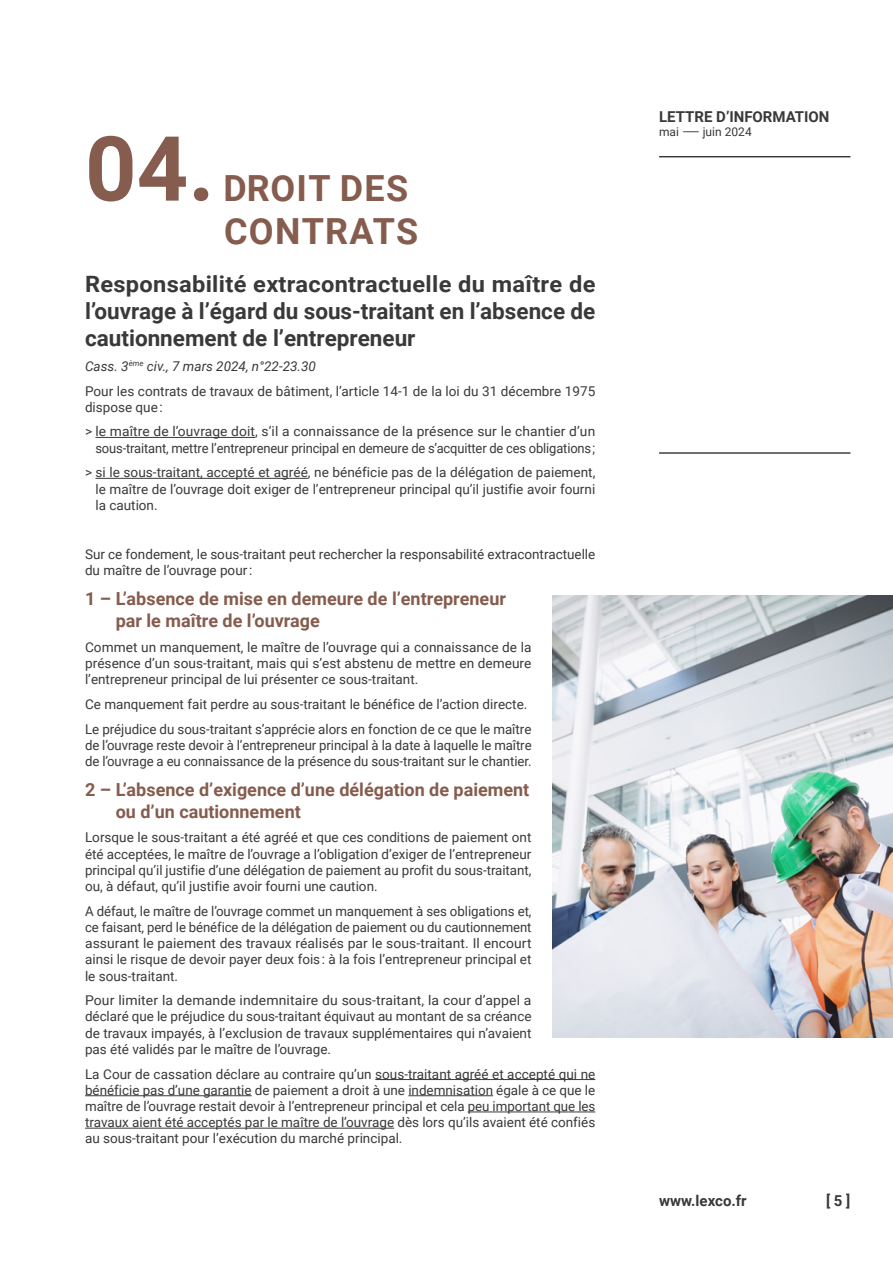
<style>
.page{position:relative;width:893px;height:1263px;background:#fff}
.page>*{position:absolute;margin:0;border:0;box-sizing:border-box;transform-origin:0 0}
.t1{font:700 90px "Roboto";color:#855c4d}
.t2{font:700 36px/43.2px "Roboto";letter-spacing:.035em;color:#855c4d}
.t3{font:700 22.5px/27px "Roboto";color:#393939;text-align:justify;scale:1.05 1}
.t4{font:700 18px/21.6px "Roboto";color:#855c4d}
.t5{font:700 15px "Roboto";color:#393939}
.t6{font:13.5px/16.2px "Roboto";color:#393939}
.t7{font:13.5px/24.8px "Roboto";color:#393939;text-align:right;scale:.96 1}
.t8{font:12px "Roboto";color:#393939}
.s1{font-style:italic}
</style>
<div class="page">
<hr style="left:95px;top:437px;width:160px;height:1px;background:#393939">
<hr style="left:95px;top:478px;width:213px;height:1px;background:#393939">
<hr style="left:375px;top:1079px;width:220px;height:1px;background:#393939">
<hr style="left:85px;top:1095px;width:167px;height:1px;background:#393939">
<hr style="left:408px;top:1095px;width:85px;height:1px;background:#393939">
<hr style="left:468px;top:1111px;width:127px;height:1px;background:#393939">
<hr style="left:85px;top:1128px;width:309px;height:1px;background:#393939">
<img style="left:553px;top:596px;width:340px;height:441px">
<hr style="left:659px;top:156px;width:191px;height:1px;background:#000">
<hr style="left:659px;top:452px;width:191px;height:2px;background:#000">
<h1 class="t1" style="left:85px;top:106px;width:131px">04.</h1>
<h2 class="t2" style="left:223px;top:165px;width:196px">DROIT DES<br>CONTRATS</h2>
<h3 class="t3" style="left:85px;top:270px;width:488px">Responsabilité extracontractuelle du maître de l’ouvrage à l’égard du sous-traitant en l’absence de cautionnement de l’entrepreneur</h3>
<p class="t6" style="left:85px;top:353px;width:512px;line-height:24.8px"><span class="s1">Cass. 3</span><sup>ème</sup> <span class="s1">civ., 7 mars 2024, n°22-23.30<br></span>Pour les contrats de travaux de bâtiment, l’article 14-1 de la loi du 31 décembre 1975</p>
<p class="t6" style="left:85px;top:394px;width:512px;line-height:24.8px">dispose que :<br>&gt; le maître de l’ouvrage doit, s’il a connaissance de la présence sur le chantier d’un</p>
<p class="t7" style="left:85px;top:435px;width:533px">sous-traitant, mettre l’entrepreneur principal en demeure de s’acquitter de ces obligations ;<br>&gt; si le sous-traitant, accepté et agréé, ne bénéficie pas de la délégation de paiement,</p>
<p class="t6" style="left:95px;top:480px;width:501px">le maître de l’ouvrage doit exiger de l’entrepreneur principal qu’il justifie avoir fourni la caution.</p>
<p class="t6" style="left:85px;top:546px;width:512px">Sur ce fondement, le sous-traitant peut rechercher la responsabilité extracontractuelle du maître de l’ouvrage pour :</p>
<h3 class="t4" style="left:116px;top:588px;width:392px;text-indent:-31px">1 – L’absence de mise en demeure de l’entrepreneur par le maître de l’ouvrage</h3>
<p class="t6" style="left:85px;top:638px;width:448px;text-align:justify">Commet un manquement, le maître de l’ouvrage qui a connaissance de la présence d’un sous-traitant, mais qui s’est abstenu de mettre en demeure l’entrepreneur principal de lui présenter ce sous-traitant.</p>
<p class="t6" style="left:85px;top:691px;width:448px;line-height:24.8px">Ce manquement fait perdre au sous-traitant le bénéfice de l’action directe.<br>Le préjudice du sous-traitant s’apprécie alors en fonction de ce que le maître</p>
<p class="t6" style="left:85px;top:736px;width:448px">de l’ouvrage reste devoir à l’entrepreneur principal à la date à laquelle le maître de l’ouvrage a eu connaissance de la présence du sous-traitant sur le chantier.</p>
<h3 class="t4" style="left:116px;top:778px;width:415px;text-indent:-31px">2 – L’absence d’exigence d’une délégation de paiement ou d’un cautionnement</h3>
<p class="t6" style="left:85px;top:829px;width:448px;text-align:justify">Lorsque le sous-traitant a été agréé et que ces conditions de paiement ont été acceptées, le maître de l’ouvrage a l’obligation d’exiger de l’entrepreneur principal qu’il justifie d’une délégation de paiement au profit du sous-traitant, ou, à défaut, qu’il justifie avoir fourni une caution.</p>
<p class="t6" style="left:85px;top:902px;width:448px;text-align:justify">A défaut, le maître de l’ouvrage commet un manquement à ses obligations et, ce faisant, perd le bénéfice de la délégation de paiement ou du cautionnement assurant le paiement des travaux réalisés par le sous-traitant. Il encourt ainsi le risque de devoir payer deux fois : à la fois l’entrepreneur principal et le sous-traitant.</p>
<p class="t6" style="left:85px;top:992px;width:448px;text-align:justify">Pour limiter la demande indemnitaire du sous-traitant, la cour d’appel a déclaré que le préjudice du sous-traitant équivaut au montant de sa créance de travaux impayés, à l’exclusion de travaux supplémentaires qui n’avaient pas été validés par le maître de l’ouvrage.</p>
<p class="t6" style="left:85px;top:1065px;width:512px;text-align:justify">La Cour de cassation déclare au contraire qu’un sous-traitant agréé et accepté qui ne bénéficie pas d’une garantie de paiement a droit à une indemnisation égale à ce que le maître de l’ouvrage restait devoir à l’entrepreneur principal et cela peu important que les travaux aient été acceptés par le maître de l’ouvrage dès lors qu’ils avaient été confiés au sous-traitant pour l’exécution du marché principal.</p>
<p class="t5" style="left:659px;top:106px;width:172px">LETTRE D’INFORMATION</p>
<p class="t8" style="left:659px;top:124px;width:94px">mai ⸺ juin 2024</p>
<p class="t5" style="left:659px;top:1190px;width:89px">www.lexco.fr</p>
<p class="t5" style="left:826px;top:1190px;width:26px">[ 5 ]</p>
</div>
